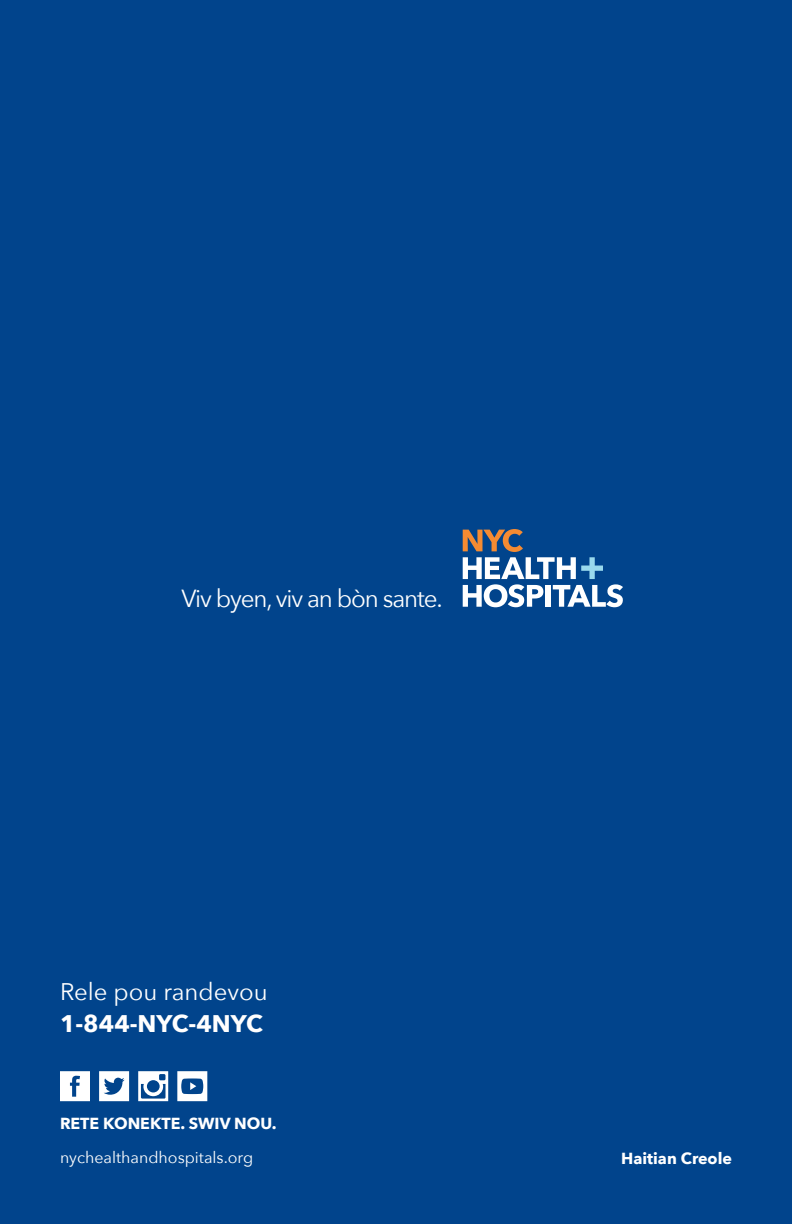
<style>
.page{position:relative;width:792px;height:1224px;background:#01448c}
.page>*{position:absolute;margin:0;border:0;box-sizing:border-box;transform-origin:0 0}
.t1{font:24.8px "Avenir Next";letter-spacing:-.045em;color:#fff}
.text_subhead{font:24px "Avenir Next";color:#fff}
.text_subhead-2{font:700 24px "Avenir Next";color:#fff}
.t2{font:700 16px "Avenir Next";color:#fff}
.t3{font:16px "Avenir Next";color:#fff}
</style>
<div class="page">
<svg style="left:463px;top:529px;width:160px;height:78px"></svg>
<svg style="left:60px;top:1071px;width:30px;height:30px"></svg>
<svg style="left:138px;top:1071px;width:30px;height:30px"></svg>
<svg style="left:99px;top:1071px;width:30px;height:30px"></svg>
<svg style="left:177px;top:1071px;width:30px;height:30px"></svg>
<p class="t1" style="left:182px;top:577px;width:263px">Viv byen, viv an bòn sante.</p>
<p class="text_subhead" style="left:60px;top:972px;width:209px">Rele pou randevou</p>
<p class="text_subhead-2" style="left:60px;top:1003px;width:204px">1-844-NYC-4NYC</p>
<p class="t2" style="left:60px;top:1110px;width:218px">RETE KONEKTE. SWIV NOU.</p>
<p class="t3" style="left:60px;top:1144px;width:195px">nychealthandhospitals.org</p>
<p class="t2" style="left:621px;top:1145px;width:112px">Haitian Creole</p>
</div>
